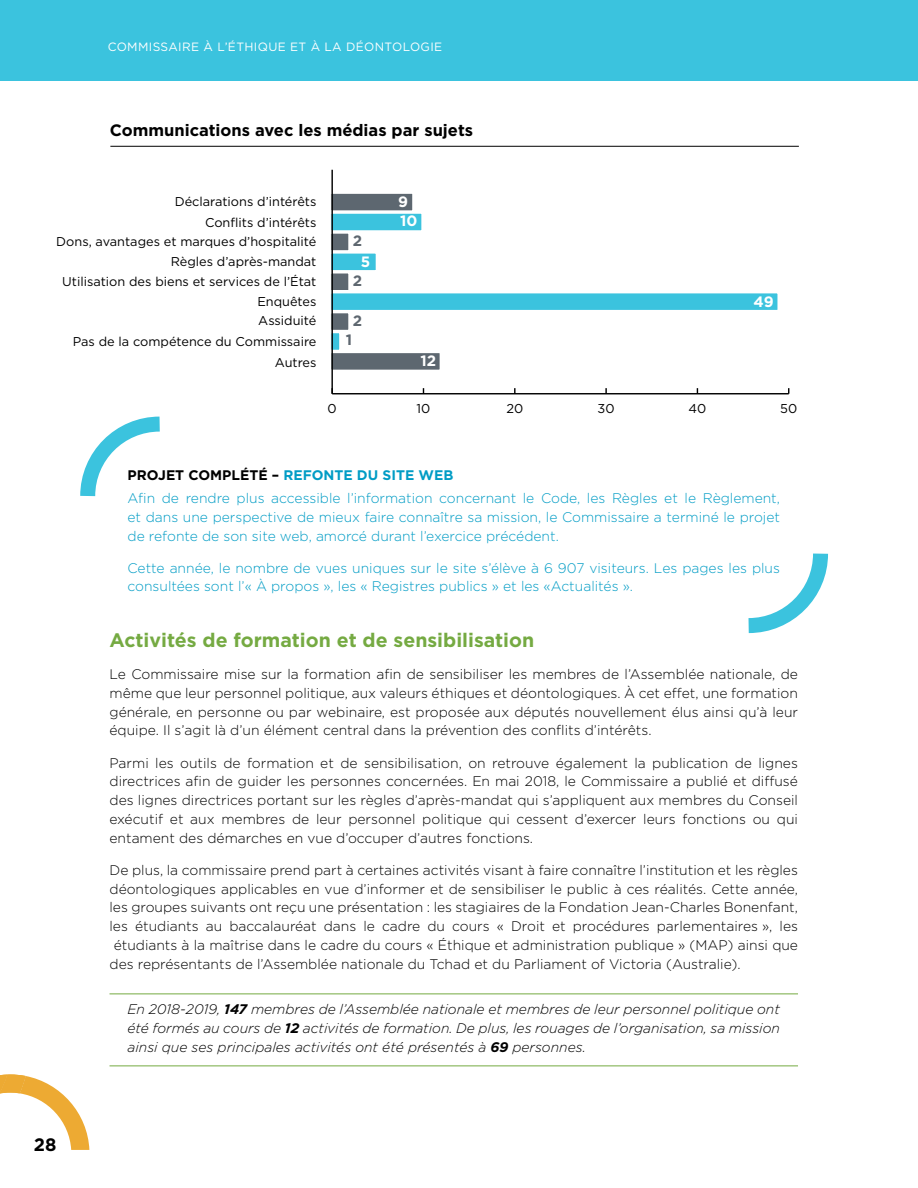
<style>
.page{position:relative;width:918px;height:1188px;background:#fff}
.page>*{position:absolute;margin:0;border:0;box-sizing:border-box;transform-origin:0 0}
.t1{font:700 19.5px "Gotham";color:#75aa42}
.t2{font:700 18px "Gotham";color:#000}
.t3{font:700 16.5px "Gotham";color:#000}
.t4{font:700 15px "Gotham";color:#fff}
.t5{font:700 15px "Gotham";color:#5e6770}
.t6{font:300 13.8px/18.8px "Gotham";color:#000;text-align:justify}
.t7{font:300 13.8px/18.8px "Gotham";color:#009cc5;text-align:justify}
.t8{font:italic 300 13.8px/18.8px "Gotham";color:#000;text-align:justify}
.t9{font:700 13.8px "Gotham";color:#009cc5}
.t10{font:12.9px "Gotham";color:#000}
.t11{font:12.75px "Gotham";color:#000}
.t12{font:12px "Gotham";letter-spacing:.03em;color:#fff}
.s1{color:#000}
.s2{font-weight:700}
</style>
<div class="page">
<div style="left:0;top:0;width:918px;height:81px;background:#3bc3de"></div>
<svg style="left:0;top:1074px;width:89px;height:76px"></svg>
<hr style="left:110px;top:994px;width:688px;height:1px;background:#75aa42">
<hr style="left:110px;top:1066px;width:688px;height:1px;background:#75aa42">
<svg style="left:80px;top:416px;width:80px;height:81px"></svg>
<svg style="left:748px;top:553px;width:80px;height:81px"></svg>
<hr style="left:110px;top:146px;width:689px;height:1px;background:#000">
<div style="left:331px;top:333px;width:9px;height:17px;background:#3bc3de"></div>
<div style="left:330px;top:332px;width:11px;height:19px;border:1px solid #fff"></div>
<div style="left:331px;top:313px;width:18px;height:18px;background:#5d6770"></div>
<div style="left:330px;top:312px;width:20px;height:19px;border:1px solid #fff"></div>
<div style="left:331px;top:293px;width:447px;height:18px;background:#3bc3de"></div>
<div style="left:330px;top:292px;width:449px;height:19px;border:1px solid #fff"></div>
<div style="left:331px;top:273px;width:18px;height:18px;background:#5d6770"></div>
<div style="left:330px;top:272px;width:20px;height:19px;border:1px solid #fff"></div>
<div style="left:331px;top:253px;width:45px;height:18px;background:#3bc3de"></div>
<div style="left:330px;top:252px;width:47px;height:20px;border:1px solid #fff"></div>
<div style="left:331px;top:233px;width:18px;height:18px;background:#5d6770"></div>
<div style="left:330px;top:232px;width:20px;height:20px;border:1px solid #fff"></div>
<div style="left:331px;top:213px;width:91px;height:18px;background:#3bc3de"></div>
<div style="left:330px;top:212px;width:93px;height:20px;border:1px solid #fff"></div>
<div style="left:331px;top:352px;width:109px;height:18px;background:#5d6770"></div>
<div style="left:330px;top:352px;width:111px;height:19px;border:1px solid #fff"></div>
<div style="left:331px;top:193px;width:82px;height:18px;background:#5d6770"></div>
<div style="left:330px;top:192px;width:84px;height:20px;border:1px solid #fff"></div>
<hr style="left:332px;top:393px;width:457px;height:1px;background:#000">
<hr style="left:331px;top:170px;width:2px;height:224px;background:#000">
<p class="t12" style="left:108px;top:39px;width:336px">COMMISSAIRE À L’ÉTHIQUE ET À LA DÉONTOLOGIE</p>
<h4 class="t3" style="left:110px;top:119px;width:365px">Communications avec les médias par sujets</h4>
<p class="t11" style="left:175px;top:193px;width:143px">Déclarations d’intérêts</p>
<p class="t4" style="left:398px;top:192px;width:11px">9</p>
<p class="t11" style="left:205px;top:214px;width:113px">Conflits d’intérêts</p>
<p class="t11" style="left:56px;top:234px;width:262px">Dons, avantages et marques d’hospitalité</p>
<p class="t5" style="left:353px;top:230px;width:11px">2</p>
<p class="t4" style="left:400px;top:211px;width:19px">10</p>
<p class="t11" style="left:171px;top:253px;width:147px">Règles d’après-mandat</p>
<p class="t11" style="left:62px;top:273px;width:256px">Utilisation des biens et services de l’État</p>
<p class="t11" style="left:257px;top:293px;width:61px">Enquêtes</p>
<p class="t11" style="left:258px;top:312px;width:60px">Assiduité</p>
<p class="t11" style="left:73px;top:333px;width:245px">Pas de la compétence du Commissaire</p>
<p class="t11" style="left:275px;top:354px;width:43px">Autres</p>
<p class="t4" style="left:361px;top:252px;width:11px">5</p>
<p class="t5" style="left:353px;top:271px;width:11px">2</p>
<p class="t5" style="left:353px;top:310px;width:11px">2</p>
<p class="t5" style="left:346px;top:329px;width:8px">1</p>
<p class="t4" style="left:421px;top:351px;width:17px">12</p>
<p class="t4" style="left:754px;top:291px;width:22px">49</p>
<p class="t10" style="left:328px;top:400px;width:11px">0</p>
<p class="t10" style="left:417px;top:400px;width:15px">10</p>
<p class="t10" style="left:506px;top:400px;width:18px">20</p>
<p class="t10" style="left:598px;top:400px;width:19px">30</p>
<p class="t10" style="left:689px;top:400px;width:19px">40</p>
<p class="t10" style="left:780px;top:400px;width:19px">50</p>
<h2 class="t2" style="left:34px;top:1133px;width:24px">28</h2>
<p class="t9" style="left:128px;top:466px;width:327px"><span class="s1">PROJET COMPLÉTÉ –</span> REFONTE DU SITE WEB</p>
<p class="t7" style="left:128px;top:488px;width:654px">Afin de rendre plus accessible l’information concernant le Code, les Règles et le Règlement, et dans une perspective de mieux faire connaître sa mission, le Commissaire a terminé le projet de refonte de son site web, amorcé durant l’exercice précédent.</p>
<p class="t7" style="left:128px;top:558px;width:654px">Cette année, le nombre de vues uniques sur le site s’élève à 6 907 visiteurs. Les pages les plus consultées sont l’« À propos », les « Registres publics » et les «Actualités ».</p>
<h3 class="t1" style="left:110px;top:627px;width:426px">Activités de formation et de sensibilisation</h3>
<p class="t6" style="left:110px;top:665px;width:690px">Le Commissaire mise sur la formation afin de sensibiliser les membres de l’Assemblée nationale, de même que leur personnel politique, aux valeurs éthiques et déontologiques. À cet effet, une formation générale, en personne ou par webinaire, est proposée aux députés nouvellement élus ainsi qu’à leur équipe. Il s’agit là d’un élément central dans la prévention des conflits d’intérêts.</p>
<p class="t6" style="left:110px;top:753px;width:690px">Parmi les outils de formation et de sensibilisation, on retrouve également la publication de lignes directrices afin de guider les personnes concernées. En mai 2018, le Commissaire a publié et diffusé des lignes directrices portant sur les règles d’après-mandat qui s’appliquent aux membres du Conseil exécutif et aux membres de leur personnel politique qui cessent d’exercer leurs fonctions ou qui entament des démarches en vue d’occuper d’autres fonctions.</p>
<p class="t6" style="left:110px;top:860px;width:690px">De plus, la commissaire prend part à certaines activités visant à faire connaître l’institution et les règles</p>
<p class="t6" style="left:110px;top:879px;width:690px">déontologiques applicables en vue d’informer et de sensibiliser le public à ces réalités. Cette année,</p>
<p class="t6" style="left:110px;top:898px;width:690px">les groupes suivants ont reçu une présentation : les stagiaires de la Fondation Jean-Charles Bonenfant,</p>
<p class="t6" style="left:110px;top:917px;width:690px">les étudiants au baccalauréat dans le cadre du cours « Droit et procédures parlementaires », les</p>
<p class="t6" style="left:114px;top:935px;width:686px">étudiants à la maîtrise dans le cadre du cours « Éthique et administration publique » (MAP) ainsi que</p>
<p class="t6" style="left:110px;top:954px;width:633px">des représentants de l’Assemblée nationale du Tchad et du Parliament of Victoria (Australie).</p>
<p class="t8" style="left:128px;top:1000px;width:654px">En 2018-2019, <span class="s2">147</span> membres de l’Assemblée nationale et membres de leur personnel politique ont été formés au cours de <span class="s2">12</span> activités de formation. De plus, les rouages de l’organisation, sa mission ainsi que ses principales activités ont été présentés à <span class="s2">69</span> personnes.</p>
</div>
